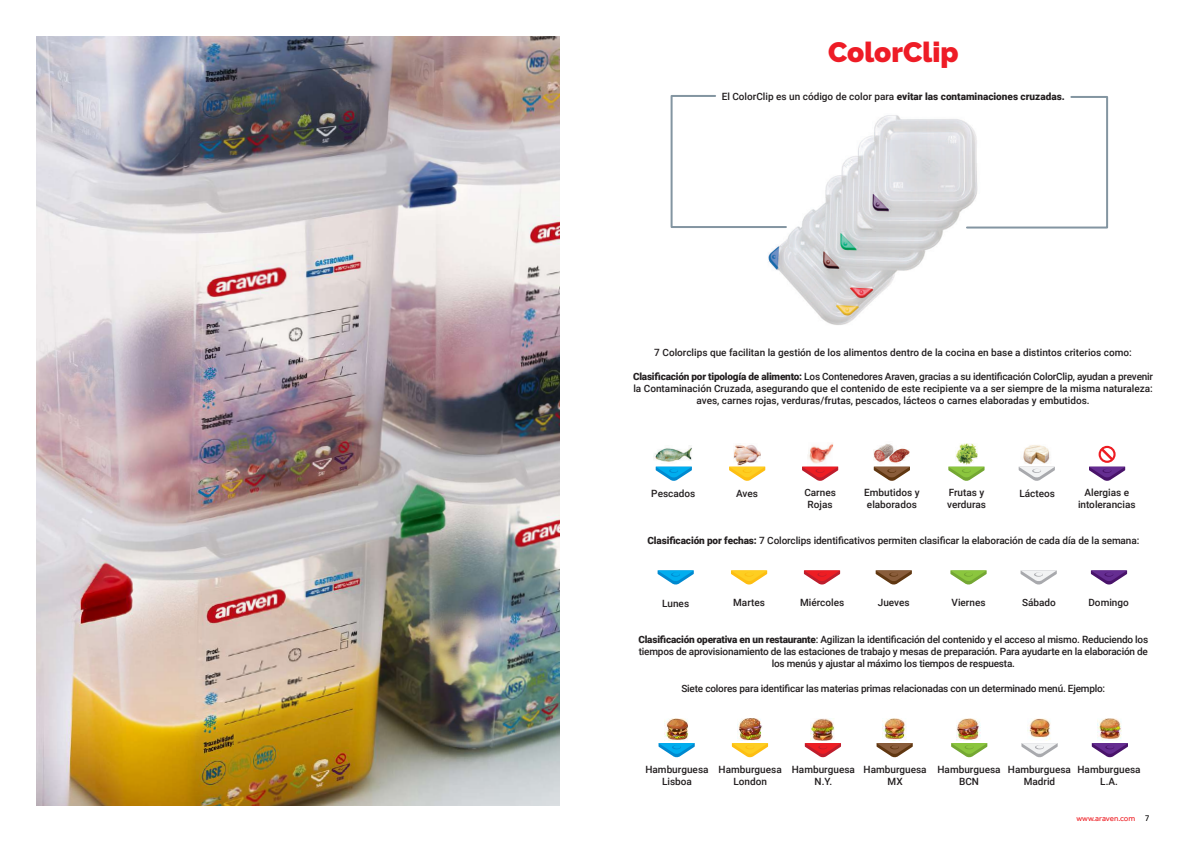
<style>
.page{position:relative;width:1191px;height:842px;background:#fff}
.page>*{position:absolute;margin:0;border:0;box-sizing:border-box;transform-origin:0 0}
.t1{font:900 28px "Raleway";color:#ee1c26}
.t2{font:500 10px/12px "Roboto";color:#231f20;text-align:center}
.t3{font:500 10px/12px "Roboto";letter-spacing:-.02em;color:#231f20;text-align:center}
.t4{font:900 10px "Roboto";color:#231f20}
.t5{font:8px "Effra";color:#ee1d23}
.s1{font-weight:500}
.s2{font-weight:900}
.s3{font-size:9px;color:#000}
</style>
<div class="page">
<img style="left:768px;top:115px;width:197px;height:210px">
<svg style="left:670px;top:95px;width:118px;height:134px"></svg>
<svg style="left:965px;top:96px;width:144px;height:133px"></svg>
<img style="left:734px;top:445px;width:26px;height:21px">
<svg style="left:729px;top:467px;width:36px;height:14px"></svg>
<img style="left:653px;top:445px;width:39px;height:17px">
<svg style="left:655px;top:467px;width:37px;height:14px"></svg>
<svg style="left:1018px;top:467px;width:36px;height:14px"></svg>
<img style="left:1023px;top:445px;width:27px;height:20px">
<img style="left:808px;top:443px;width:25px;height:21px">
<svg style="left:802px;top:467px;width:36px;height:14px"></svg>
<img style="left:874px;top:444px;width:36px;height:23px">
<svg style="left:873px;top:467px;width:37px;height:14px"></svg>
<svg style="left:948px;top:467px;width:36px;height:14px"></svg>
<img style="left:955px;top:444px;width:22px;height:21px">
<svg style="left:1089px;top:446px;width:36px;height:35px"></svg>
<svg style="left:804px;top:570px;width:36px;height:15px"></svg>
<svg style="left:731px;top:570px;width:36px;height:15px"></svg>
<svg style="left:657px;top:570px;width:37px;height:15px"></svg>
<svg style="left:875px;top:570px;width:37px;height:15px"></svg>
<svg style="left:950px;top:570px;width:36px;height:15px"></svg>
<svg style="left:1020px;top:570px;width:36px;height:15px"></svg>
<svg style="left:1090px;top:570px;width:37px;height:15px"></svg>
<img style="left:1097px;top:718px;width:25px;height:23px">
<svg style="left:1091px;top:743px;width:37px;height:15px"></svg>
<img style="left:664px;top:718px;width:25px;height:23px">
<svg style="left:658px;top:743px;width:36px;height:15px"></svg>
<img style="left:810px;top:718px;width:25px;height:23px">
<svg style="left:805px;top:743px;width:36px;height:15px"></svg>
<img style="left:957px;top:718px;width:24px;height:23px">
<svg style="left:951px;top:743px;width:36px;height:15px"></svg>
<img style="left:737px;top:718px;width:25px;height:23px">
<svg style="left:732px;top:743px;width:36px;height:15px"></svg>
<img style="left:882px;top:718px;width:25px;height:23px">
<svg style="left:876px;top:743px;width:36px;height:15px"></svg>
<img style="left:1027px;top:718px;width:24px;height:23px">
<svg style="left:1021px;top:743px;width:36px;height:15px"></svg>
<img style="left:36px;top:36px;width:523px;height:770px">
<h1 class="t1" style="left:828px;top:36px;width:132px">ColorClip</h1>
<p class="t4" style="left:721px;top:89px;width:344px"><span class="s1">El ColorClip es un código de color para</span> evitar las contaminaciones cruzadas.</p>
<p class="t2" style="left:654px;top:346px;width:479px">7 Colorclips que facilitan la gestión de los alimentos dentro de la cocina en base a distintos criterios como:</p>
<p class="t2" style="left:633px;top:370px;width:521px"><span class="s2">Clasificación por tipología de alimento:</span> Los Contenedores Araven, gracias a su identificación ColorClip, ayudan a prevenir la Contaminación Cruzada, asegurando que el contenido de este recipiente va a ser siempre de la misma naturaleza: aves, carnes rojas, verduras/frutas, pescados, lácteos o carnes elaboradas y embutidos.</p>
<p class="t2" style="left:864px;top:486px;width:57px;text-align:left">Embutidos y elaborados</p>
<p class="t2" style="left:947px;top:486px;width:40px;text-align:left">Frutas y verduras</p>
<p class="t2" style="left:1078px;top:486px;width:59px">Alergias e intolerancias</p>
<p class="t2" style="left:651px;top:487px;width:46px">Pescados</p>
<p class="t2" style="left:736px;top:487px;width:23px">Aves</p>
<p class="t2" style="left:804px;top:486px;width:33px">Carnes</p>
<p class="t2" style="left:1019px;top:487px;width:37px">Lácteos</p>
<p class="t2" style="left:807px;top:498px;width:26px">Rojas</p>
<p class="t2" style="left:647px;top:534px;width:493px"><span class="s2">Clasificación por fechas:</span> 7 Colorclips identificativos permiten clasificar la elaboración de cada día de la semana:</p>
<p class="t2" style="left:662px;top:597px;width:28px">Lunes</p>
<p class="t2" style="left:733px;top:596px;width:33px">Martes</p>
<p class="t2" style="left:800px;top:596px;width:46px">Miércoles</p>
<p class="t2" style="left:877px;top:596px;width:33px">Jueves</p>
<p class="t2" style="left:951px;top:596px;width:35px">Viernes</p>
<p class="t2" style="left:1022px;top:596px;width:35px">Sábado</p>
<p class="t2" style="left:1088px;top:596px;width:42px">Domingo</p>
<p class="t3" style="left:638px;top:633px;width:511px"><span class="s2">Clasificación operativa en un restaurante</span>: Agilizan la identificación del contenido y el acceso al mismo. Reduciendo los tiempos de aprovisionamiento de las estaciones de trabajo y mesas de preparación. Para ayudarte en la elaboración de los menús y ajustar al máximo los tiempos de respuesta.</p>
<p class="t3" style="left:681px;top:682px;width:425px">Siete colores para identificar las materias primas relacionadas con un determinado menú. Ejemplo:</p>
<p class="t2" style="left:645px;top:763px;width:65px">Hamburguesa<br>Lisboa</p>
<p class="t2" style="left:792px;top:763px;width:65px">Hamburguesa<br>N.Y.</p>
<p class="t2" style="left:937px;top:763px;width:65px">Hamburguesa<br>BCN</p>
<p class="t2" style="left:718px;top:763px;width:65px">Hamburguesa<br>London</p>
<p class="t2" style="left:863px;top:763px;width:65px">Hamburguesa<br>MX</p>
<p class="t2" style="left:1008px;top:763px;width:65px">Hamburguesa<br>Madrid</p>
<p class="t2" style="left:1077px;top:763px;width:65px">Hamburguesa<br>L.A.</p>
<p class="t5" style="left:1076px;top:814px;width:75px">www.araven.com <span class="s3">7</span></p>
</div>
